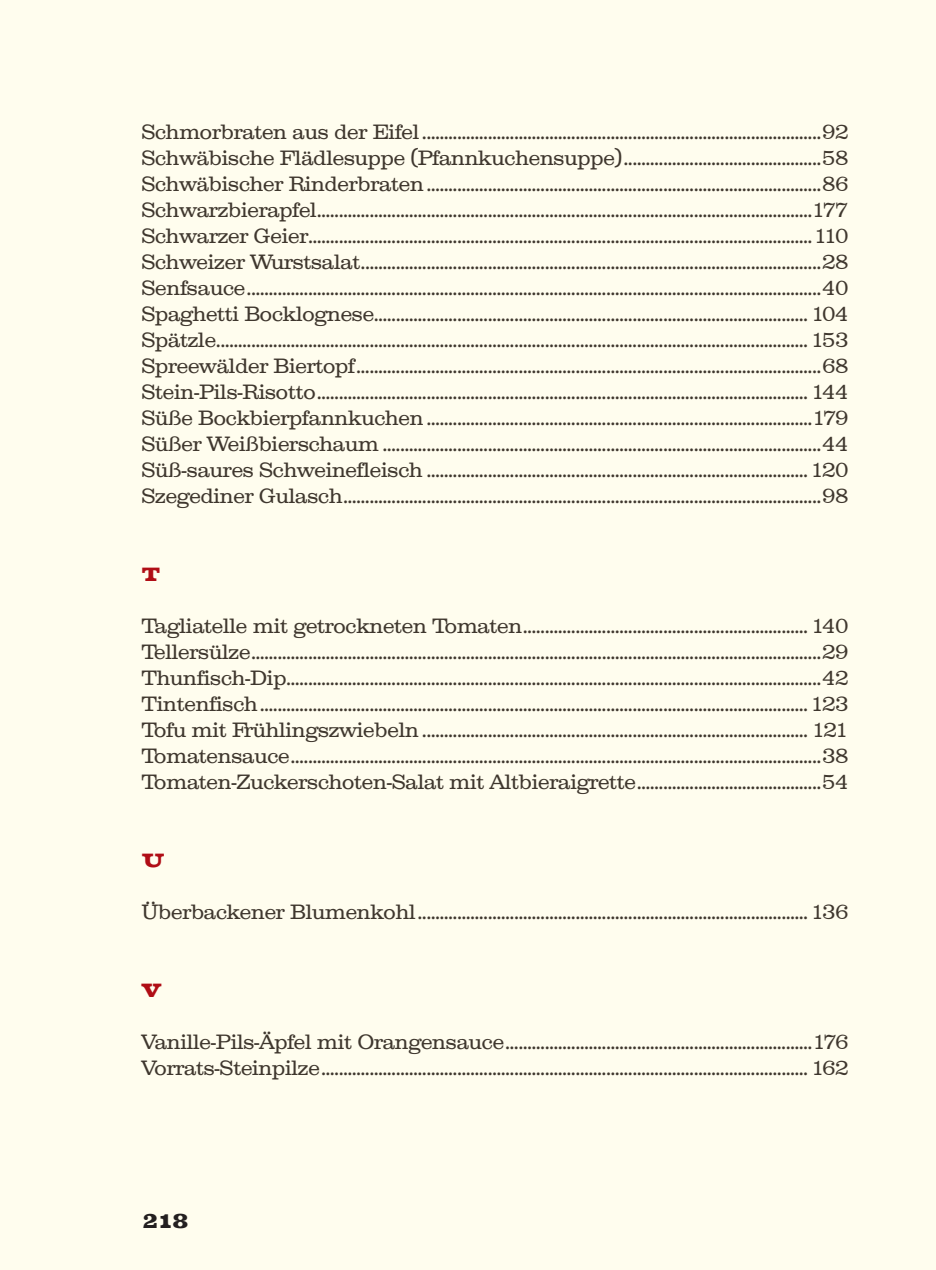
<style>
.page{position:relative;width:936px;height:1270px;background:#fff}
.page>*{position:absolute;margin:0;border:0;box-sizing:border-box;transform-origin:0 0}
.t1{font:700 21px "Volta EF";color:#231f20}
.t2{font:300 20px/26px "Clarendon";color:#3f372e;text-align:justify}
.t3{font:700 20px "Volta EF";color:#b00d15}
</style>
<div class="page">
<div style="left:0;top:0;width:935px;height:1270px;background:#fffdee"></div>
<p class="t2" style="left:142px;top:119px;width:708px">Schmorbraten aus der Eifel...........................................................................................92<br>Schwäbische Flädlesuppe (Pfannkuchensuppe).............................................58<br>Schwäbischer Rinderbraten ..........................................................................................86<br>Schwarzbierapfel.................................................................................................................177<br>Schwarzer Geier...................................................................................................................110<br>Schweizer Wurstsalat.........................................................................................................28<br>Senfsauce...................................................................................................................................40<br>Spaghetti Bocklognese................................................................................................... 104<br>Spätzle....................................................................................................................................... 153<br>Spreewälder Biertopf..........................................................................................................68<br>Stein-Pils-Risotto................................................................................................................ 144<br>Süße Bockbierpfannkuchen ........................................................................................179<br>Süßer Weißbierschaum ....................................................................................................44<br>Süß-saures Schweinefleisch .......................................................................................120<br>Szegediner Gulasch.............................................................................................................98</p>
<p class="t3" style="left:142px;top:563px;width:20px">T</p>
<p class="t2" style="left:142px;top:613px;width:708px">Tagliatelle mit getrockneten Tomaten................................................................. 140<br>Tellersülze..................................................................................................................................29<br>Thunfisch-Dip..........................................................................................................................42<br>Tintenfisch.............................................................................................................................123<br>Tofu mit Frühlingszwiebeln ........................................................................................ 121<br>Tomatensauce.........................................................................................................................38<br>Tomaten-Zuckerschoten-Salat mit Altbieraigrette..........................................54</p>
<p class="t3" style="left:142px;top:849px;width:24px">U</p>
<p class="t2" style="left:142px;top:899px;width:708px">Überbackener Blumenkohl......................................................................................... 136</p>
<p class="t3" style="left:142px;top:979px;width:21px">V</p>
<p class="t2" style="left:142px;top:1029px;width:707px">Vanille-Pils-Äpfel mit Orangensauce......................................................................176<br>Vorrats-Steinpilze............................................................................................................... 162</p>
<p class="t1" style="left:142px;top:1209px;width:49px">218</p>
</div>
